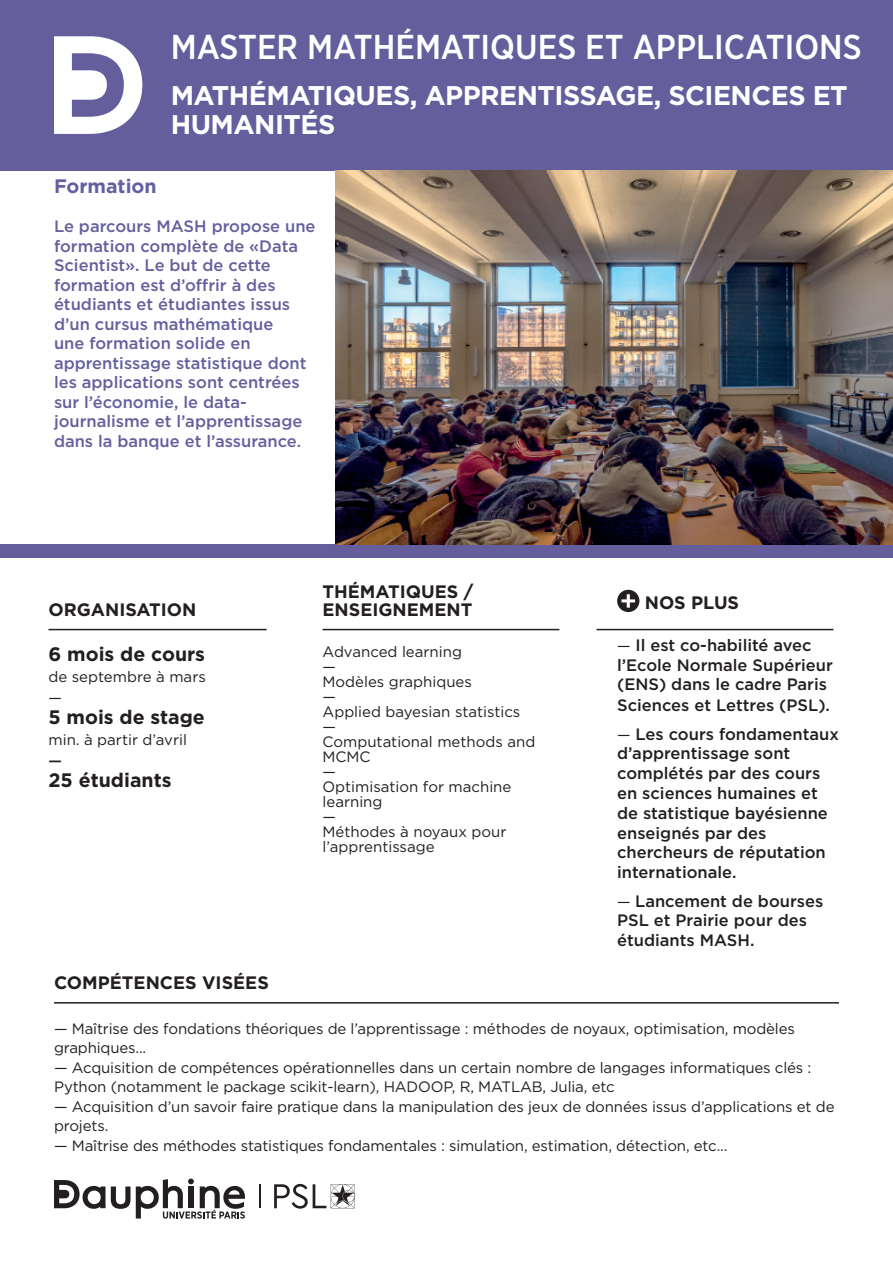
<style>
.page{position:relative;width:893px;height:1263px;background:#fff}
.page>*{position:absolute;margin:0;border:0;box-sizing:border-box;transform-origin:0 0}
.t1{font:500 34.5px "Gotham Narrow";color:#fff}
.t2{font:700 27px/28.5px "Gotham";letter-spacing:-.02em;color:#fff}
.t3{font:700 19.5px "Gotham";color:#231f20}
.t4{font:700 19.5px "Gotham";color:#655f9e}
.t5{font:700 18px/18px "Gotham";color:#231f20}
.t6{font:500 16.5px/19.8px "Gotham";color:#231f20}
.t7{font:500 16.5px/19.5px "Gotham";color:#655f9e}
.t8{font:15px/15px "Gotham";letter-spacing:-.01em;color:#231f20}
.t9{font:500 15px "Gotham";color:#231f20}
.s1{font-weight:400;font-size:15px}
</style>
<div class="page">
<div style="left:0;top:0;width:893px;height:170px;background:#645e9d"></div>
<div style="left:0;top:544px;width:893px;height:14px;background:#645e9d"></div>
<svg style="left:259px;top:1184px;width:1px;height:24px"></svg>
<svg style="left:54px;top:1178px;width:191px;height:40px"></svg>
<svg style="left:274px;top:1184px;width:81px;height:25px"></svg>
<svg style="left:54px;top:36px;width:88px;height:98px"></svg>
<hr style="left:48px;top:629px;width:219px;height:1px;background:#231f20">
<hr style="left:54px;top:1002px;width:785px;height:1px;background:#231f20">
<hr style="left:323px;top:629px;width:236px;height:1px;background:#231f20">
<div style="left:617px;top:590px;width:22px;height:22px;background:#231f20;border-radius:50%"></div>
<svg style="left:621px;top:594px;width:14px;height:14px"></svg>
<hr style="left:597px;top:629px;width:236px;height:1px;background:#231f20">
<img style="left:335px;top:170px;width:558px;height:374px">
<h1 class="t1" style="left:171px;top:25px;width:692px">MASTER MATHÉMATIQUES ET APPLICATIONS</h1>
<h2 class="t2" style="left:171px;top:81px;width:678px">MATHÉMATIQUES, APPRENTISSAGE, SCIENCES ET<br>HUMANITÉS</h2>
<h3 class="t4" style="left:54px;top:173px;width:104px">Formation</h3>
<p class="t7" style="left:54px;top:216px;width:263px">Le parcours MASH propose une formation complète de «Data<br>Scientist». Le but de cette formation est d’offrir à des étudiants et étudiantes issus d’un cursus mathématique<br>une formation solide en apprentissage statistique dont les applications sont centrées sur l’économie, le data&shy;journalisme et l’apprentissage dans la banque et l’assurance.</p>
<p class="t5" style="left:48px;top:600px;width:149px">ORGANISATION</p>
<h3 class="t3" style="left:48px;top:641px;width:158px">6 mois de cours</h3>
<p class="t8" style="left:48px;top:666px;width:159px;line-height:21px">de septembre à mars —</p>
<h3 class="t3" style="left:48px;top:704px;width:158px">5 mois de stage</h3>
<p class="t8" style="left:48px;top:732px;width:140px">min. à partir d’avril</p>
<p class="t9" style="left:48px;top:751px;width:15px">—</p>
<h3 class="t3" style="left:48px;top:767px;width:125px">25 étudiants</h3>
<p class="t5" style="left:54px;top:974px;width:216px">COMPÉTENCES VISÉES</p>
<p class="t5" style="left:323px;top:582px;width:152px">THÉMATIQUES /<br>ENSEIGNEMENT</p>
<p class="t8" style="left:323px;top:643px;width:214px">Advanced learning<br>—<br>Modèles graphiques<br>—<br>Applied bayesian statistics —<br>Computational methods and<br>MCMC<br>—<br>Optimisation for machine learning<br>—<br>Méthodes à noyaux pour l’apprentissage</p>
<p class="t5" style="left:645px;top:593px;width:96px">NOS PLUS</p>
<p class="t6" style="left:617px;top:634px;width:217px;line-height:20.2px"><span class="s1">—</span> Il est co-habilité avec l’Ecole Normale Supérieur (ENS) dans le cadre Paris<br>Sciences et Lettres (PSL).</p>
<p class="t6" style="left:617px;top:724px;width:223px"><span class="s1">—</span> Les cours fondamentaux d’apprentissage sont complétés par des cours en sciences humaines et de statistique bayésienne enseignés par des chercheurs de réputation internationale.</p>
<p class="t6" style="left:617px;top:891px;width:208px"><span class="s1">—</span> Lancement de bourses<br>PSL et Prairie pour des étudiants MASH.</p>
<p class="t8" style="left:54px;top:1018px;width:742px;line-height:19.5px">— Maîtrise des fondations théoriques de l’apprentissage : méthodes de noyaux, optimisation, modèles graphiques...</p>
<p class="t8" style="left:54px;top:1057px;width:759px;line-height:19.5px">— Acquisition de compétences opérationnelles dans un certain nombre de langages informatiques clés :<br>Python (notamment le package scikit-learn), HADOOP, R, MATLAB, Julia, etc</p>
<p class="t8" style="left:54px;top:1096px;width:782px;line-height:19.5px">— Acquisition d’un savoir faire pratique dans la manipulation des jeux de données issus d’applications et de projets.</p>
<p class="t8" style="left:54px;top:1137px;width:675px">— Maîtrise des méthodes statistiques fondamentales : simulation, estimation, détection, etc...</p>
</div>
